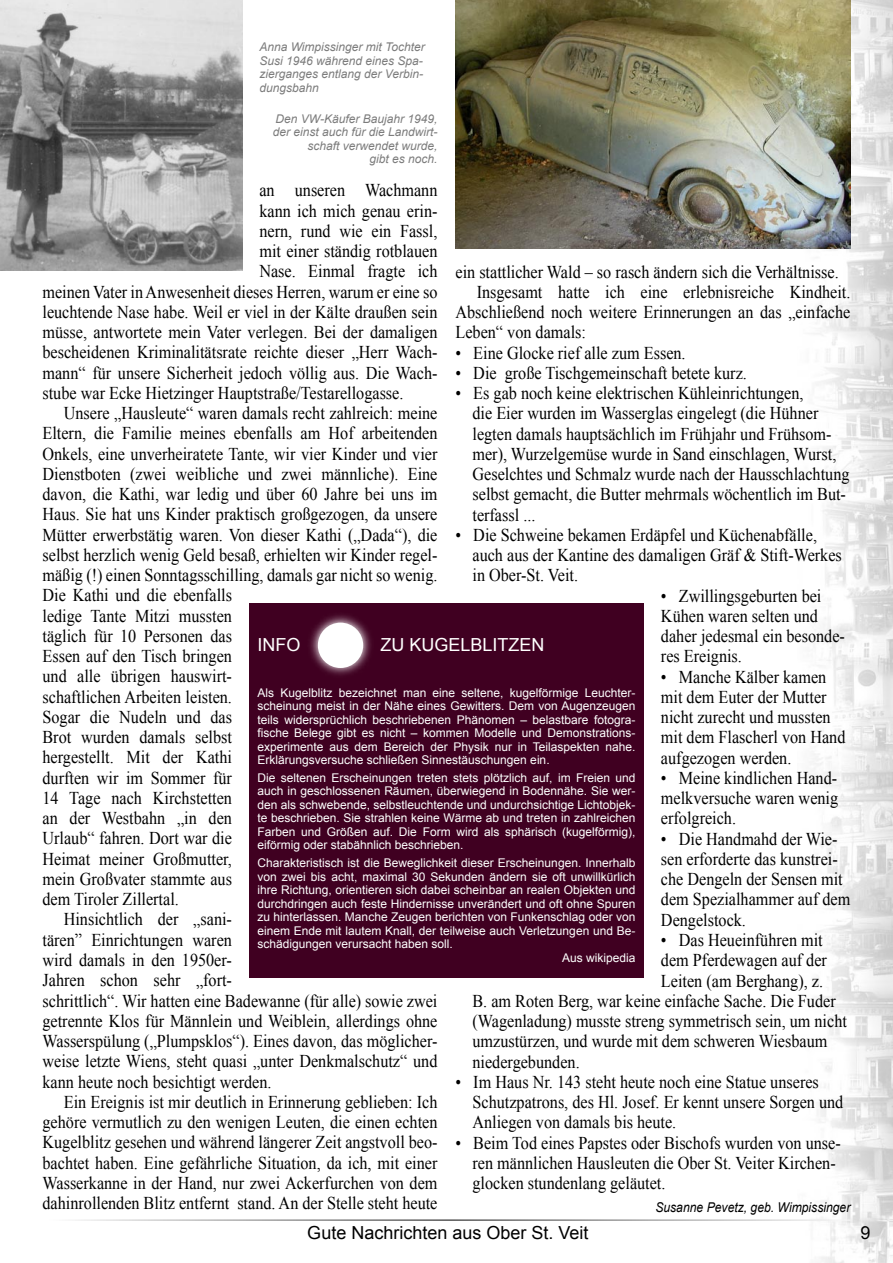
<style>
.page{position:relative;width:893px;height:1263px;background:#fff}
.page>*{position:absolute;margin:0;border:0;box-sizing:border-box;transform-origin:0 0}
.t1{font:18px/20.2px "Times New Roman";color:#000;scale:.9 1}
.t2{font:18px "Arial";color:#000}
.t3{font:18px "Arial";color:#fff}
.t4{font:italic 13.5px "Arial";color:#000;scale:.9 1}
.t5{font:12px/13.5px "Arial";color:#fff;text-align:justify}
.t6{font:italic 12px/13.5px "Arial";color:#7c7c7c}
</style>
<div class="page">
<img style="left:798px;top:0;width:95px;height:1263px">
<hr style="left:43px;top:1220px;width:807px;height:1px;background:#fff">
<img style="left:0;top:0;width:242px;height:271px">
<img style="left:455px;top:0;width:395px;height:248px">
<div style="left:249px;top:603px;width:395px;height:374px;background:#400021"></div>
<svg style="left:310px;top:615px;width:61px;height:61px"></svg>
<div style="left:318px;top:623px;width:45px;height:45px;background:#fff;border-radius:50%"></div>
<p class="t6" style="left:259px;top:40px;width:167px">Anna Wimpissinger mit Tochter<br>Susi 1946 während eines Spa&shy;zierganges entlang der Verbin&shy;dungsbahn</p>
<p class="t6" style="left:273px;top:112px;width:166px;text-align:right">Den VW-Käufer Baujahr 1949, der einst auch für die Landwirt&shy;schaft verwendet wurde,<br>gibt es noch.</p>
<p class="t1" style="left:259px;top:180px;width:199px">an unseren Wachmann</p>
<p class="t1" style="left:259px;top:200px;width:199px">kann ich mich genau erin-</p>
<p class="t1" style="left:259px;top:220px;width:199px">nern, rund wie ein Fassl,</p>
<p class="t1" style="left:259px;top:241px;width:199px">mit einer ständig rotblauen</p>
<p class="t1" style="left:259px;top:261px;width:199px">Nase. Einmal fragte ich</p>
<p class="t1" style="left:43px;top:281px;width:440px">meinen Vater in Anwesenheit dieses Herren, warum er eine so</p>
<p class="t1" style="left:43px;top:301px;width:440px">leuchtende Nase habe. Weil er viel in der Kälte draußen sein</p>
<p class="t1" style="left:43px;top:322px;width:440px">müsse, antwortete mein Vater verlegen. Bei der damaligen</p>
<p class="t1" style="left:43px;top:342px;width:440px">bescheidenen Kriminalitätsrate reichte dieser „Herr Wach-</p>
<p class="t1" style="left:43px;top:362px;width:440px">mann“ für unsere Sicherheit jedoch völlig aus. Die Wach-</p>
<p class="t1" style="left:43px;top:382px;width:403px">stube war Ecke Hietzinger Hauptstraße/Testarellogasse.</p>
<p class="t1" style="left:64px;top:403px;width:417px">Unsere „Hausleute“ waren damals recht zahlreich: meine</p>
<p class="t1" style="left:43px;top:423px;width:440px">Eltern, die Familie meines ebenfalls am Hof arbeitenden</p>
<p class="t1" style="left:43px;top:443px;width:440px">Onkels, eine unverheiratete Tante, wir vier Kinder und vier</p>
<p class="t1" style="left:43px;top:463px;width:440px">Dienstboten (zwei weibliche und zwei männliche). Eine</p>
<p class="t1" style="left:43px;top:484px;width:440px">davon, die Kathi, war ledig und über 60 Jahre bei uns im</p>
<p class="t1" style="left:43px;top:504px;width:440px">Haus. Sie hat uns Kinder praktisch großgezogen, da unsere</p>
<p class="t1" style="left:43px;top:524px;width:440px">Mütter erwerbstätig waren. Von dieser Kathi („Dada“), die</p>
<p class="t1" style="left:43px;top:544px;width:440px">selbst herzlich wenig Geld besaß, erhielten wir Kinder regel-</p>
<p class="t1" style="left:43px;top:565px;width:440px">mäßig (!) einen Sonntagsschilling, damals gar nicht so wenig.</p>
<p class="t1" style="left:43px;top:585px;width:212px">Die Kathi und die ebenfalls</p>
<p class="t1" style="left:43px;top:605px;width:212px">ledige Tante Mitzi mussten</p>
<p class="t1" style="left:43px;top:625px;width:212px">täglich für 10 Personen das</p>
<p class="t1" style="left:43px;top:646px;width:212px">Essen auf den Tisch bringen</p>
<p class="t1" style="left:43px;top:666px;width:212px">und alle übrigen hauswirt-</p>
<p class="t1" style="left:43px;top:686px;width:212px">schaftlichen Arbeiten leisten.</p>
<p class="t1" style="left:43px;top:706px;width:212px">Sogar die Nudeln und das</p>
<p class="t1" style="left:43px;top:727px;width:212px">Brot wurden damals selbst</p>
<p class="t1" style="left:43px;top:747px;width:212px">hergestellt. Mit der Kathi</p>
<p class="t1" style="left:43px;top:767px;width:212px">durften wir im Sommer für</p>
<p class="t1" style="left:43px;top:787px;width:212px">14 Tage nach Kirchstetten</p>
<p class="t1" style="left:43px;top:808px;width:212px">an der Westbahn „in den</p>
<p class="t1" style="left:43px;top:828px;width:212px">Urlaub“ fahren. Dort war die</p>
<p class="t1" style="left:43px;top:848px;width:212px">Heimat meiner Großmutter,</p>
<p class="t1" style="left:43px;top:868px;width:212px">mein Großvater stammte aus</p>
<p class="t1" style="left:43px;top:889px;width:153px">dem Tiroler Zillertal.</p>
<p class="t1" style="left:64px;top:909px;width:188px">Hinsichtlich der „sani-</p>
<p class="t1" style="left:43px;top:929px;width:212px">tären” Einrichtungen waren</p>
<p class="t1" style="left:43px;top:949px;width:212px">wird damals in den 1950er-</p>
<p class="t1" style="left:43px;top:970px;width:212px">Jahren schon sehr „fort-</p>
<p class="t1" style="left:43px;top:990px;width:440px">schrittlich“. Wir hatten eine Badewanne (für alle) sowie zwei</p>
<p class="t1" style="left:43px;top:1010px;width:440px">getrennte Klos für Männlein und Weiblein, allerdings ohne</p>
<p class="t1" style="left:43px;top:1030px;width:440px">Wasserspülung („Plumpsklos“). Eines davon, das möglicher-</p>
<p class="t1" style="left:43px;top:1051px;width:440px">weise letzte Wiens, steht quasi „unter Denkmalschutz“ und</p>
<p class="t1" style="left:43px;top:1071px;width:256px">kann heute noch besichtigt werden.</p>
<p class="t1" style="left:64px;top:1091px;width:417px">Ein Ereignis ist mir deutlich in Erinnerung geblieben: Ich</p>
<p class="t1" style="left:43px;top:1111px;width:440px">gehöre vermutlich zu den wenigen Leuten, die einen echten</p>
<p class="t1" style="left:43px;top:1132px;width:440px">Kugelblitz gesehen und während längerer Zeit angstvoll beo-</p>
<p class="t1" style="left:43px;top:1152px;width:440px">bachtet haben. Eine gefährliche Situation, da ich, mit einer</p>
<p class="t1" style="left:43px;top:1172px;width:440px">Wasserkanne in der Hand, nur zwei Ackerfurchen von dem</p>
<p class="t1" style="left:43px;top:1192px;width:440px">dahinrollenden Blitz entfernt stand. An der Stelle steht heute</p>
<p class="t1" style="left:455px;top:261px;width:427px">ein stattlicher Wald – so rasch ändern sich die Verhältnisse.</p>
<p class="t1" style="left:477px;top:281px;width:417px">Insgesamt hatte ich eine erlebnisreiche Kindheit.</p>
<p class="t1" style="left:455px;top:302px;width:440px">Abschließend noch weitere Erinnerungen an das „einfache</p>
<p class="t1" style="left:455px;top:322px;width:146px">Leben“ von damals:</p>
<p class="t1" style="left:455px;top:342px;width:257px">• Εine Glocke rief alle zum Essen.</p>
<p class="t1" style="left:455px;top:362px;width:325px">• Die große Tischgemeinschaft betete kurz.</p>
<p class="t1" style="left:472px;top:383px;width:420px;text-indent:-17px">• Es gab noch keine elektrischen Kühleinrichtungen,<br>die Eier wurden im Wasserglas eingelegt (die Hühner legten damals hauptsächlich im Frühjahr und Frühsom&shy;mer), Wurzelgemüse wurde in Sand einschlagen, Wurst, Geselchtes und Schmalz wurde nach der Hausschlachtung selbst gemacht, die Butter mehrmals wöchentlich im But&shy;terfassl ...</p>
<p class="t1" style="left:472px;top:524px;width:412px;text-indent:-17px">• Die Schweine bekamen Erdäpfel und Küchenabfälle, auch aus der Kantine des damaligen Gräf &amp; Stift-Werkes in Ober-St. Veit.</p>
<p class="t1" style="left:661px;top:585px;width:206px">• Zwillingsgeburten bei<br>Kühen waren selten und daher jedesmal ein besonde&shy;res Ereignis.</p>
<p class="t1" style="left:661px;top:666px;width:206px">• Manche Kälber kamen mit dem Euter der Mutter nicht zurecht und mussten mit dem Flascherl von Hand aufgezogen werden.</p>
<p class="t1" style="left:661px;top:767px;width:198px;text-align:justify">• Meine kindlichen Hand&shy;melkversuche waren wenig erfolgreich.</p>
<p class="t1" style="left:661px;top:828px;width:212px">• Die Handmahd der Wie&shy;sen erforderte das kunstrei&shy;che Dengeln der Sensen mit dem Spezialhammer auf dem<br>Dengelstock.</p>
<p class="t1" style="left:661px;top:929px;width:181px">• Das Heueinführen mit</p>
<p class="t1" style="left:661px;top:950px;width:186px">dem Pferdewagen auf der</p>
<p class="t1" style="left:661px;top:970px;width:182px">Leiten (am Berghang), z.</p>
<p class="t1" style="left:472px;top:990px;width:405px">B. am Roten Berg, war keine einfache Sache. Die Fuder</p>
<p class="t1" style="left:472px;top:1010px;width:418px">(Wagenladung) musste streng symmetrisch sein, um nicht</p>
<p class="t1" style="left:472px;top:1031px;width:396px">umzustürzen, und wurde mit dem schweren Wiesbaum</p>
<p class="t1" style="left:472px;top:1051px;width:121px">niedergebunden.</p>
<p class="t1" style="left:472px;top:1071px;width:414px;text-indent:-17px">• Im Haus Nr. 143 steht heute noch eine Statue unseres<br>Schutzpatrons, des Hl. Josef. Er kennt unsere Sorgen und<br>Anliegen von damals bis heute.</p>
<p class="t1" style="left:472px;top:1132px;width:411px;text-indent:-17px">• Beim Tod eines Papstes oder Bischofs wurden von unse&shy;ren männlichen Hausleuten die Ober St. Veiter Kirchen&shy;glocken stundenlang geläutet.</p>
<p class="t4" style="left:655px;top:1198px;width:218px">Susanne Pevetz, geb. Wimpissinger</p>
<p class="t3" style="left:257px;top:633px;width:45px">INFO</p>
<p class="t3" style="left:381px;top:633px;width:166px">ZU KUGELBLITZEN</p>
<p class="t5" style="left:257px;top:686px;width:379px">Als Kugelblitz bezeichnet man eine seltene, kugelförmige Leuchter&shy;scheinung meist in der Nähe eines Gewitters. Dem von Augenzeugen teils widersprüchlich beschriebenen Phänomen – belastbare fotogra&shy;fische Belege gibt es nicht – kommen Modelle und Demonstrations&shy;experimente aus dem Bereich der Physik nur in Teilaspekten nahe.<br>Erklärungsversuche schließen Sinnestäuschungen ein.</p>
<p class="t5" style="left:257px;top:771px;width:379px">Die seltenen Erscheinungen treten stets plötzlich auf, im Freien und auch in geschlossenen Räumen, überwiegend in Bodennähe. Sie wer&shy;den als schwebende, selbstleuchtende und undurchsichtige Lichtobjek&shy;te beschrieben. Sie strahlen keine Wärme ab und treten in zahlreichen Farben und Größen auf. Die Form wird als sphärisch (kugelförmig), eiförmig oder stabähnlich beschrieben.</p>
<p class="t5" style="left:257px;top:856px;width:379px">Charakteristisch ist die Beweglichkeit dieser Erscheinungen. Innerhalb</p>
<p class="t5" style="left:257px;top:870px;width:379px">von zwei bis acht, maximal 30 Sekunden ändern sie oft unwillkürlich</p>
<p class="t5" style="left:257px;top:883px;width:379px">ihre Richtung, orientieren sich dabei scheinbar an realen Objekten und</p>
<p class="t5" style="left:257px;top:897px;width:379px">durchdringen auch feste Hindernisse unverändert und oft ohne Spuren</p>
<p class="t5" style="left:257px;top:910px;width:379px">zu hinterlassen. Manche Zeugen berichten von Funkenschlag oder von</p>
<p class="t5" style="left:257px;top:924px;width:379px">einem Ende mit lautem Knall, der teilweise auch Verletzungen und Be-</p>
<p class="t5" style="left:257px;top:937px;width:197px">schädigungen verursacht haben soll.</p>
<p class="t5" style="left:562px;top:951px;width:75px">Aus wikipedia</p>
<p class="t2" style="left:307px;top:1221px;width:283px">Gute Nachrichten aus Ober St. Veit</p>
<p class="t2" style="left:861px;top:1221px;width:12px">9</p>
</div>
